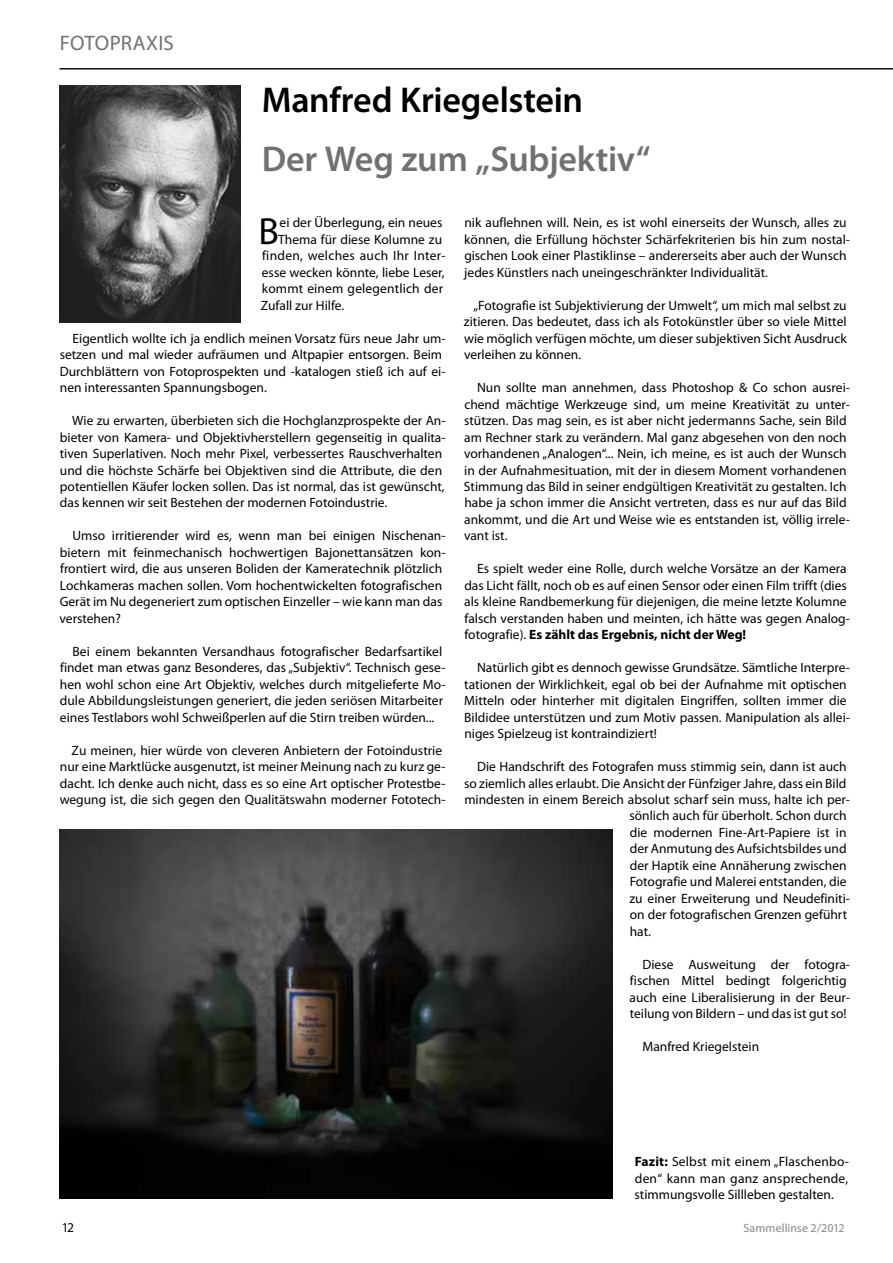
<style>
.page{position:relative;width:893px;height:1263px;background:#fff}
.page>*{position:absolute;margin:0;border:0;box-sizing:border-box;transform-origin:0 0}
.t1{font:37.95px "Myriad Pro";color:#000}
.t2{font:600 36px "Myriad Pro";letter-spacing:-.01em;color:#707172}
.t3{font:600 36px "Myriad Pro";letter-spacing:-.005em;color:#000}
.t4{font:21px "Myriad Pro";color:#707172}
.t5{font:13.5px/16.5px "Myriad Pro";color:#000}
.t6{font:13.5px "Myriad Pro";letter-spacing:.02em;color:#000}
.t7{font:12px "Myriad Pro";letter-spacing:.005em;color:#87888a}
.s1{font-weight:700}
</style>
<div class="page">
<hr style="left:60px;top:68px;width:833px;height:2px;background:#000">
<img style="left:60px;top:85px;width:180px;height:237px">
<img style="left:60px;top:830px;width:552px;height:368px">
<h3 class="t4" style="left:60px;top:30px;width:13px">fotopraxis</h3>
<h2 class="t3" style="left:262px;top:77px;width:323px">Manfred Kriegelstein</h2>
<h2 class="t2" style="left:262px;top:136px;width:390px">Der Weg zum „Subjektiv“</h2>
<h1 class="t1" style="left:259px;top:208px;width:22px">B</h1>
<p class="t5" style="left:280px;top:214px;width:164px">ei der Überlegung, ein neues</p>
<p class="t5" style="left:464px;top:214px;width:387px">nik auflehnen will. Nein, es ist wohl einerseits der Wunsch, alles zu können, die Erfüllung höchster Schärfekriterien bis hin zum nostal&shy;gischen Look einer Plastiklinse – andererseits aber auch der Wunsch jedes Künstlers nach uneingeschränkter Individualität.</p>
<p class="t5" style="left:464px;top:297px;width:384px;text-align:justify;text-indent:10px">„Fotografie ist Subjektivierung der Umwelt“, um mich mal selbst zu zitieren. Das bedeutet, dass ich als Fotokünstler über so viele Mittel wie möglich verfügen möchte, um dieser subjektiven Sicht Ausdruck verleihen zu können.</p>
<p class="t5" style="left:464px;top:379px;width:388px;text-indent:13px">Nun sollte man annehmen, dass Photoshop &amp; Co schon ausrei&shy;chend mächtige Werkzeuge sind, um meine Kreativität zu unter&shy;stützen. Das mag sein, es ist aber nicht jedermanns Sache, sein Bild am Rechner stark zu verändern. Mal ganz abgesehen von den noch vorhandenen „Analogen“... Nein, ich meine, es ist auch der Wunsch in der Aufnahmesituation, mit der in diesem Moment vorhandenen Stimmung das Bild in seiner endgültigen Kreativität zu gestalten. Ich habe ja schon immer die Ansicht vertreten, dass es nur auf das Bild ankommt, und die Art und Weise wie es entstanden ist, völlig irrele&shy;vant ist.</p>
<p class="t5" style="left:464px;top:560px;width:387px;text-indent:13px">Es spielt weder eine Rolle, durch welche Vorsätze an der Kamera das Licht fällt, noch ob es auf einen Sensor oder einen Film trifft (dies als kleine Randbemerkung für diejenigen, die meine letzte Kolumne falsch verstanden haben und meinten, ich hätte was gegen Analog&shy;fotografie). <span class="s1">Es zählt das Ergebnis, nicht der Weg!</span></p>
<p class="t5" style="left:464px;top:659px;width:387px;text-indent:13px">Natürlich gibt es dennoch gewisse Grundsätze. Sämtliche Interpre&shy;tationen der Wirklichkeit, egal ob bei der Aufnahme mit optischen Mitteln oder hinterher mit digitalen Eingriffen, sollten immer die Bildidee unterstützen und zum Motiv passen. Manipulation als allei&shy;niges Spielzeug ist kontraindiziert!</p>
<p class="t5" style="left:477px;top:758px;width:371px">Die Handschrift des Fotografen muss stimmig sein, dann ist auch</p>
<p class="t5" style="left:464px;top:774px;width:384px">so ziemlich alles erlaubt. Die Ansicht der Fünfziger Jahre, dass ein Bild</p>
<p class="t5" style="left:464px;top:791px;width:387px">mindesten in einem Bereich absolut scharf sein muss, halte ich per-</p>
<p class="t5" style="left:629px;top:807px;width:219px">sönlich auch für überholt. Schon durch</p>
<p class="t5" style="left:630px;top:824px;width:218px">die modernen Fine-Art-Papiere ist in</p>
<p class="t5" style="left:630px;top:840px;width:218px">der Anmutung des Aufsichtsbildes und</p>
<p class="t5" style="left:630px;top:857px;width:218px">der Haptik eine Annäherung zwischen</p>
<p class="t5" style="left:630px;top:873px;width:218px">Fotografie und Malerei entstanden, die</p>
<p class="t5" style="left:629px;top:890px;width:222px">zu einer Erweiterung und Neudefiniti-</p>
<p class="t5" style="left:630px;top:906px;width:219px">on der fotografischen Grenzen geführt</p>
<p class="t5" style="left:630px;top:923px;width:23px">hat.</p>
<p class="t5" style="left:630px;top:956px;width:222px;text-indent:13px">Diese Ausweitung der fotogra&shy;fischen Mittel bedingt folgerichtig auch eine Liberalisierung in der Beur&shy;teilung von Bildern – und das ist gut so!</p>
<p class="t5" style="left:642px;top:1038px;width:118px">Manfred Kriegelstein</p>
<p class="t5" style="left:278px;top:231px;width:165px">Thema für diese Kolumne zu</p>
<p class="t6" style="left:262px;top:248px;width:185px">finden, welches auch Ihr Inter-</p>
<p class="t5" style="left:262px;top:264px;width:184px">esse wecken könnte, liebe Leser,</p>
<p class="t5" style="left:262px;top:280px;width:183px">kommt einem gelegentlich der</p>
<p class="t5" style="left:261px;top:297px;width:85px">Zufall zur Hilfe.</p>
<p class="t5" style="left:60px;top:330px;width:387px;text-indent:13px">Eigentlich wollte ich ja endlich meinen Vorsatz fürs neue Jahr um&shy;setzen und mal wieder aufräumen und Altpapier entsorgen. Beim Durchblättern von Fotoprospekten und -katalogen stieß ich auf ei&shy;nen interessanten Spannungsbogen.</p>
<p class="t5" style="left:60px;top:412px;width:387px;text-indent:12px">Wie zu erwarten, überbieten sich die Hochglanzprospekte der An&shy;bieter von Kamera- und Objektivherstellern gegenseitig in qualita&shy;tiven Superlativen. Noch mehr Pixel, verbessertes Rauschverhalten und die höchste Schärfe bei Objektiven sind die Attribute, die den potentiellen Käufer locken sollen. Das ist normal, das ist gewünscht, das kennen wir seit Bestehen der modernen Fotoindustrie.</p>
<p class="t5" style="left:60px;top:527px;width:387px;text-indent:13px">Umso irritierender wird es, wenn man bei einigen Nischenan&shy;bietern mit feinmechanisch hochwertigen Bajonettansätzen kon&shy;frontiert wird, die aus unseren Boliden der Kameratechnik plötzlich Lochkameras machen sollen. Vom hochentwickelten fotografischen Gerät im Nu degeneriert zum optischen Einzeller – wie kann man das verstehen?</p>
<p class="t5" style="left:60px;top:643px;width:387px;text-indent:13px">Bei einem bekannten Versandhaus fotografischer Bedarfsartikel findet man etwas ganz Besonderes, das „Subjektiv“. Technisch gese&shy;hen wohl schon eine Art Objektiv, welches durch mitgelieferte Mo&shy;dule Abbildungsleistungen generiert, die jeden seriösen Mitarbeiter eines Testlabors wohl Schweißperlen auf die Stirn treiben würden...</p>
<p class="t5" style="left:60px;top:741px;width:387px;text-indent:12px">Zu meinen, hier würde von cleveren Anbietern der Fotoindustrie nur eine Marktlücke ausgenutzt, ist meiner Meinung nach zu kurz ge&shy;dacht. Ich denke auch nicht, dass es so eine Art optischer Protestbe&shy;wegung ist, die sich gegen den Qualitätswahn moderner Fototech-</p>
<p class="t5" style="left:635px;top:1153px;width:216px;text-align:justify"><span class="s1">Fazit:</span> Selbst mit einem „Flaschenbo&shy;den“ kann man ganz ansprechende, stimmungsvolle Sillleben gestalten.</p>
<p class="t5" style="left:61px;top:1219px;width:14px">12</p>
<p class="t7" style="left:743px;top:1221px;width:103px">Sammellinse 2/2012</p>
</div>
